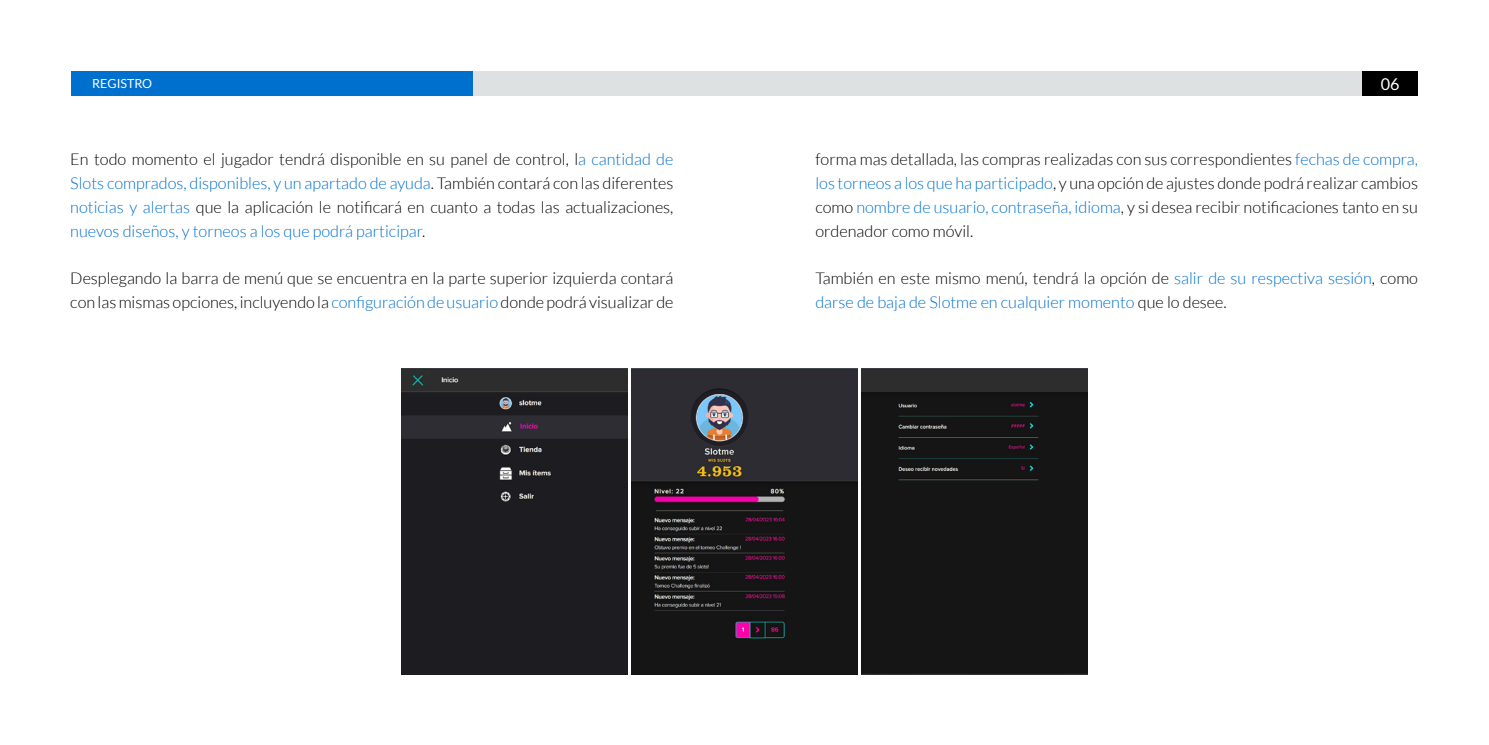
<style>
.page{position:relative;width:1489px;height:745px;background:#fff}
.page>*{position:absolute;margin:0;border:0;box-sizing:border-box;transform-origin:0 0}
.t1{font:300 16.25px/23.8px "Lato";color:#000;text-align:justify}
.t2{font:300 16.25px/23.8px "Lato";color:#0070ce}
.t3{font:16.25px "Lato";color:#fff}
.t4{font:12.5px "Lato";color:#fff}
.s1{color:#0070ce}
.s2{color:#000}
</style>
<div class="page">
<div style="left:472px;top:71px;width:272px;height:25px;background:#dde1e2"></div>
<div style="left:1362px;top:71px;width:55px;height:25px;background:#000"></div>
<div style="left:71px;top:71px;width:401px;height:25px;background:#0070ce"></div>
<div style="left:744px;top:71px;width:618px;height:25px;background:#dde1e2"></div>
<img style="left:402px;top:368px;width:226px;height:305px">
<img style="left:631px;top:368px;width:226px;height:305px">
<img style="left:861px;top:368px;width:226px;height:305px">
<p class="t4" style="left:92px;top:77px;width:62px">REGISTRO</p>
<p class="t3" style="left:1380px;top:75px;width:20px">06</p>
<p class="t1" style="left:70px;top:148px;width:604px">En todo momento el jugador tendrá disponible en su panel de control, l<span class="s1">a cantidad de Slots comprados, disponibles, y un apartado de ayuda</span>. También contará con las diferentes <span class="s1">noticias y alertas</span> que la aplicación le notificará en cuanto a todas las actualizaciones, <span class="s1">nuevos diseños, y torneos a los que podrá participar</span>.</p>
<p class="t1" style="left:70px;top:266px;width:604px">Desplegando la barra de menú que se encuentra en la parte superior izquierda contará con las mismas opciones, incluyendo la <span class="s1">configuración de usuario</span> donde podrá visualizar de</p>
<p class="t1" style="left:815px;top:148px;width:604px">forma mas detallada, las compras realizadas con sus correspondientes <span class="s1">fechas de compra, los torneos a los que ha participado</span>, y una opción de ajustes donde podrá realizar cambios como <span class="s1">nombre de usuario, contraseña, idioma</span>, y si desea recibir notificaciones tanto en su ordenador como móvil.</p>
<p class="t2" style="left:815px;top:266px;width:604px"><span class="s2">También en este mismo menú, tendrá la opción de</span> salir de su respectiva sesión<span class="s2">, como </span>darse de baja de Slotme en cualquier momento <span class="s2">que lo desee.</span></p>
</div>
